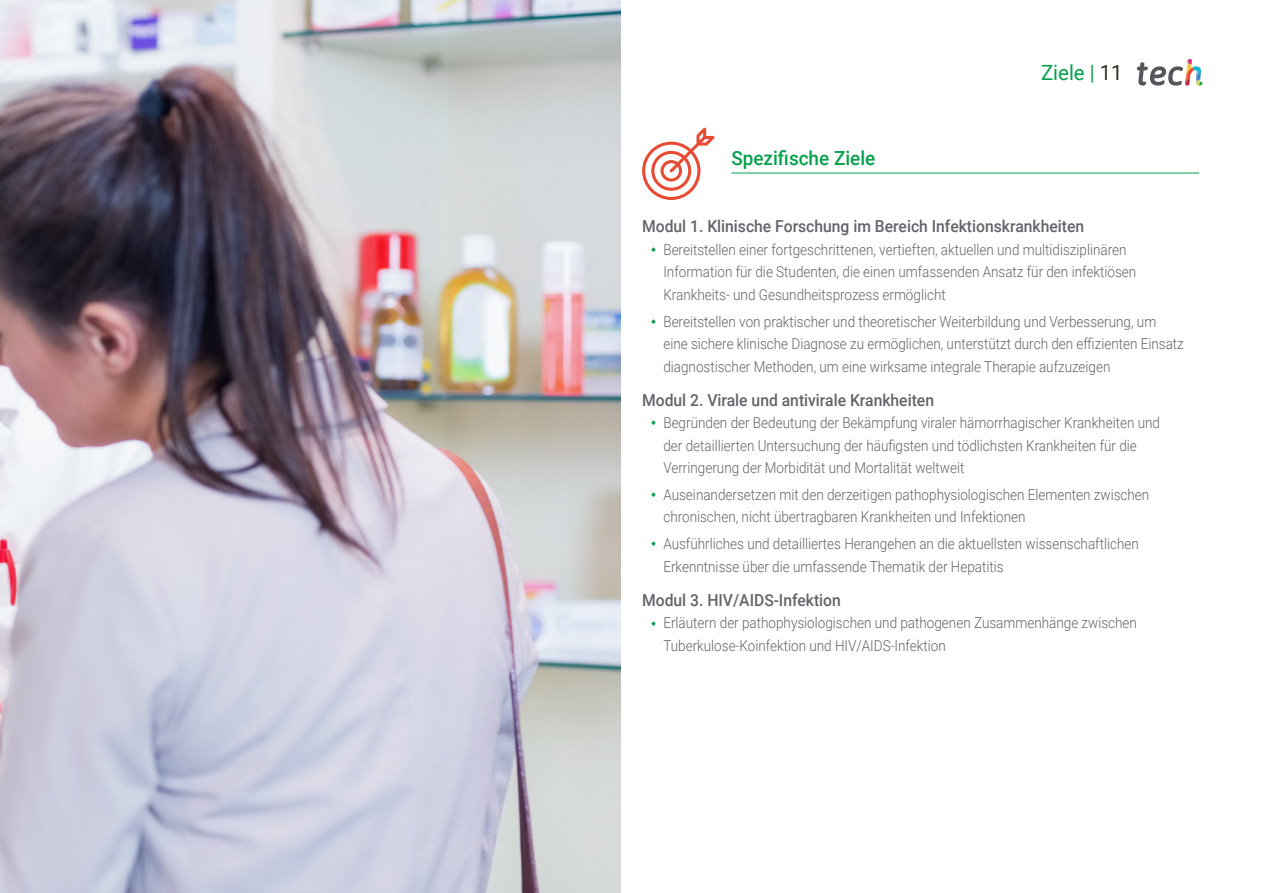
<style>
.page{position:relative;width:1263px;height:893px;background:#fff}
.page>*{position:absolute;margin:0;border:0;box-sizing:border-box;transform-origin:0 0}
.t1{font:21px "Roboto";color:#04a14d}
.t2{font:500 19.5px "Roboto";color:#04a14d}
.t3{font:500 16.5px "Roboto";color:#61646a;scale:.95 1}
.t4{font:300 15px/22.5px "Roboto";color:#61646a;scale:.9 1}
.s1{color:#312e20}
</style>
<div class="page">
<svg style="left:642px;top:128px;width:72px;height:72px"></svg>
<hr style="left:731px;top:173px;width:468px;height:1px;background:#04a14d">
<img style="left:0;top:0;width:621px;height:893px">
<svg style="left:1137px;top:59px;width:65px;height:27px"></svg>
<h2 class="t2" style="left:731px;top:144px;width:145px">Spezifische Ziele</h2>
<h1 class="t1" style="left:1041px;top:57px;width:83px">Ziele | <span class="s1">11</span></h1>
<p class="t3" style="left:642px;top:215px;width:467px">Modul 1. Klinische Forschung im Bereich Infektionskrankheiten</p>
<p class="t4" style="left:663px;top:238px;width:527px">Bereitstellen einer fortgeschrittenen, vertieften, aktuellen und multidisziplinären<br>Information für die Studenten, die einen umfassenden Ansatz für den infektiösen<br>Krankheits- und Gesundheitsprozess ermöglicht</p>
<p class="t4" style="left:663px;top:309px;width:580px">Bereitstellen von praktischer und theoretischer Weiterbildung und Verbesserung, um eine sichere klinische Diagnose zu ermöglichen, unterstützt durch den effizienten Einsatz diagnostischer Methoden, um eine wirksame integrale Therapie aufzuzeigen</p>
<p class="t3" style="left:642px;top:388px;width:309px">Modul 2. Virale und antivirale Krankheiten</p>
<p class="t4" style="left:663px;top:411px;width:553px">Begründen der Bedeutung der Bekämpfung viraler hämorrhagischer Krankheiten und der detaillierten Untersuchung der häufigsten und tödlichsten Krankheiten für die<br>Verringerung der Morbidität und Mortalität weltweit</p>
<p class="t4" style="left:663px;top:483px;width:541px">Auseinandersetzen mit den derzeitigen pathophysiologischen Elementen zwischen chronischen, nicht übertragbaren Krankheiten und Infektionen</p>
<p class="t4" style="left:663px;top:532px;width:530px">Ausführliches und detailliertes Herangehen an die aktuellsten wissenschaftlichen<br>Erkenntnisse über die umfassende Thematik der Hepatitis</p>
<p class="t3" style="left:642px;top:589px;width:211px">Modul 3. HIV/AIDS-Infektion</p>
<p class="t4" style="left:663px;top:611px;width:528px">Erläutern der pathophysiologischen und pathogenen Zusammenhänge zwischen<br>Tuberkulose-Koinfektion und HIV/AIDS-Infektion</p>
</div>
